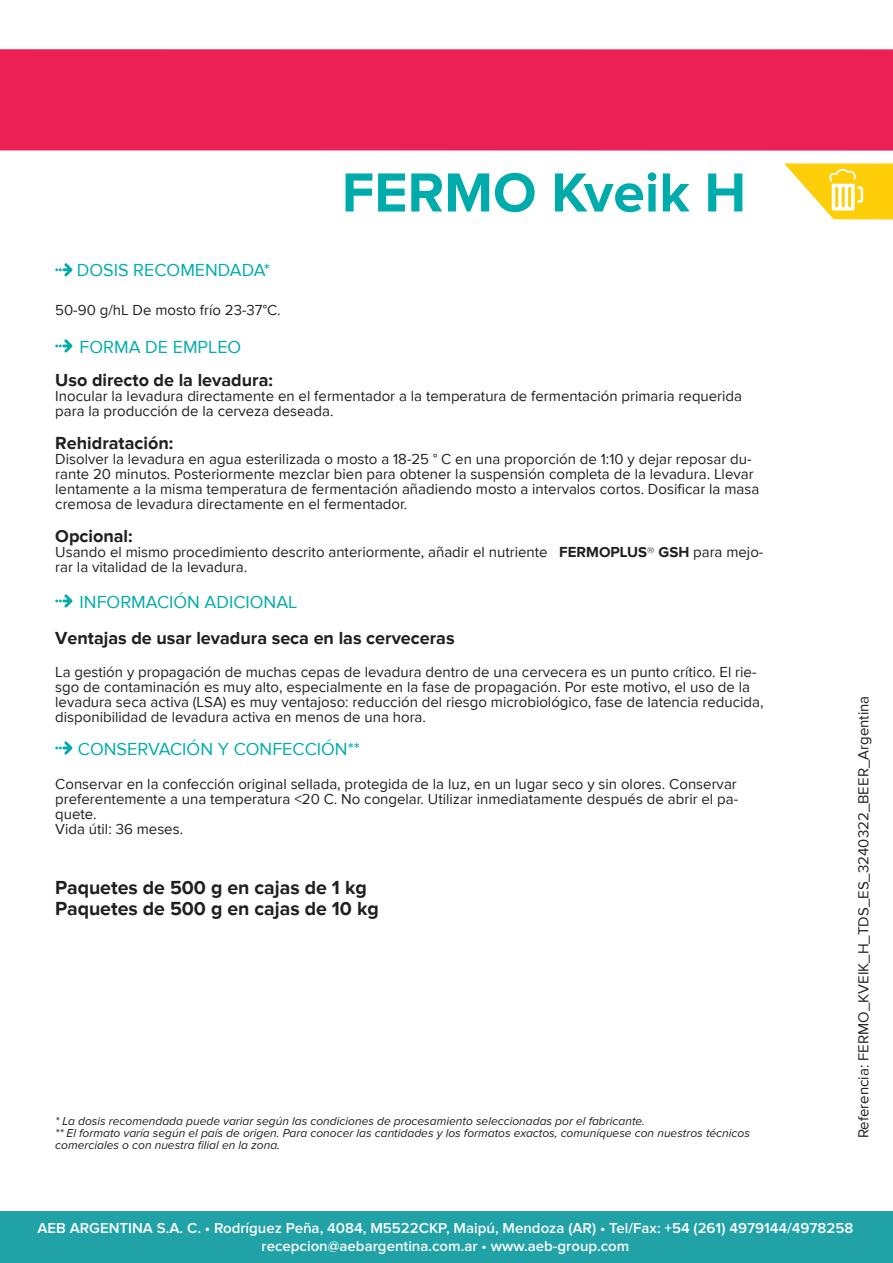
<style>
.page{position:relative;width:893px;height:1263px;background:#fff}
.page>*{position:absolute;margin:0;border:0;box-sizing:border-box;transform-origin:0 0}
.t1{font:700 57px "Proxima Nova";color:#00acab}
.t2{font:700 19.5px/21px "Proxima Nova";color:#231f20}
.t3{font:700 18px "Proxima Nova";color:#231f20}
.t4{font:18px "Proxima Nova";color:#00acab}
.t5{font:15px/15px "Proxima Nova";color:#231f20}
.t6{font:600 15px/18px "Proxima Nova";color:#fff;text-align:center}
.t7{font:italic 12px/12px "Proxima Nova";color:#231f20}
.s1{font-weight:700}
</style>
<div class="page">
<div style="left:1px;top:1210px;width:892px;height:53px;background:#20a2a6"></div>
<div style="left:0;top:49px;width:893px;height:102px;background:#ed2056"></div>
<svg style="left:784px;top:163px;width:109px;height:57px"></svg>
<svg style="left:55px;top:339px;width:17px;height:13px"></svg>
<svg style="left:55px;top:594px;width:17px;height:13px"></svg>
<svg style="left:55px;top:741px;width:17px;height:13px"></svg>
<svg style="left:55px;top:263px;width:17px;height:13px"></svg>
<h1 class="t1" style="left:342px;top:160px;width:406px">FERMO Kveik H</h1>
<p class="t4" style="left:77px;top:260px;width:194px">DOSIS RECOMENDADA*</p>
<p class="t5" style="left:55px;top:303px;width:227px">50-90 g/hL De mosto frío 23-37°C.</p>
<p class="t4" style="left:80px;top:336px;width:163px">FORMA DE EMPLEO</p>
<p class="t3" style="left:55px;top:369px;width:219px">Uso directo de la levadura:</p>
<p class="t5" style="left:55px;top:388px;width:688px">Inocular la levadura directamente en el fermentador a la temperatura de fermentación primaria requerida para la producción de la cerveza deseada.</p>
<p class="t3" style="left:55px;top:432px;width:119px">Rehidratación:</p>
<p class="t5" style="left:55px;top:451px;width:705px">Disolver la levadura en agua esterilizada o mosto a 18-25 ° C en una proporción de 1:10 y dejar reposar du&shy;rante 20 minutos. Posteriormente mezclar bien para obtener la suspensión completa de la levadura. Llevar lentamente a la misma temperatura de fermentación añadiendo mosto a intervalos cortos. Dosificar la masa cremosa de levadura directamente en el fermentador.</p>
<p class="t3" style="left:55px;top:525px;width:79px">Opcional:</p>
<p class="t5" style="left:55px;top:544px;width:710px">Usando el mismo procedimiento descrito anteriormente, añadir el nutriente <span class="s1">FERMOPLUS® GSH</span> para mejo&shy;rar la vitalidad de la levadura.</p>
<p class="t4" style="left:80px;top:591px;width:219px">INFORMACIÓN ADICIONAL</p>
<p class="t3" style="left:55px;top:627px;width:401px">Ventajas de usar levadura seca en las cerveceras</p>
<p class="t5" style="left:55px;top:664px;width:710px">La gestión y propagación de muchas cepas de levadura dentro de una cervecera es un punto crítico. El rie&shy;sgo de contaminación es muy alto, especialmente en la fase de propagación. Por este motivo, el uso de la levadura seca activa (LSA) es muy ventajoso: reducción del riesgo microbiológico, fase de latencia reducida, disponibilidad de levadura activa en menos de una hora.</p>
<p class="t4" style="left:78px;top:738px;width:284px">CONSERVACIÓN Y CONFECCIÓN**</p>
<p class="t5" style="left:55px;top:777px;width:684px">Conservar en la confección original sellada, protegida de la luz, en un lugar seco y sin olores. Conservar preferentemente a una temperatura &lt;20 C. No congelar. Utilizar inmediatamente después de abrir el pa&shy;quete.<br>Vida útil: 36 meses.</p>
<h2 class="t2" style="left:55px;top:877px;width:325px">Paquetes de 500 g en cajas de 1 kg<br>Paquetes de 500 g en cajas de 10 kg</h2>
<p class="t7" style="left:55px;top:1115px;width:696px">* La dosis recomendada puede variar según las condiciones de procesamiento seleccionadas por el fabricante.<br>** El formato varía según el país de origen. Para conocer las cantidades y los formatos exactos, comuníquese con nuestros técnicos comerciales o con nuestra filial en la zona.</p>
<p class="t5" style="left:856px;top:1138px;width:444px;rotate:-90deg">Referencia: FERMO_KVEIK_H_TDS_ES_3240322_BEER_Argentina</p>
<p class="t6" style="left:37px;top:1220px;width:817px">AEB ARGENTINA S.A. C. • Rodríguez Peña, 4084, M5522CKP, Maipú, Mendoza (AR) • Tel/Fax: +54 (261) 4979144/4978258 recepcion@aebargentina.com.ar • www.aeb-group.com</p>
</div>
